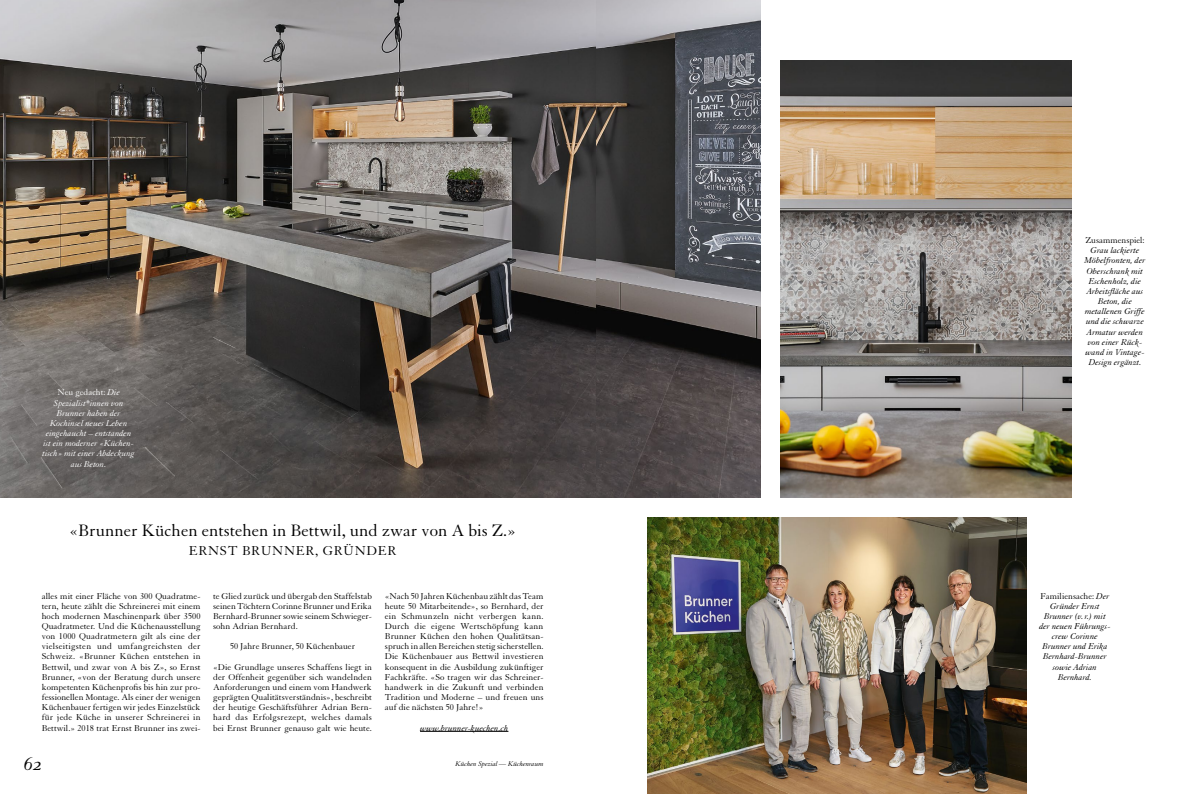
<style>
.page{position:relative;width:1191px;height:794px;background:#fff}
.page>*{position:absolute;margin:0;border:0;box-sizing:border-box;transform-origin:0 0}
.t1{font:20px "Granjon Italic Os F";color:#000}
.t2{font:18px "Granjon LT Std";color:#000}
.t3{font:14px "Granjon LT Std";letter-spacing:.05em;color:#000}
.t4{font:9.2px/10.1px "Granjon LT Std";color:#000;text-align:justify}
.t5{font:italic 9.2px/10.1px "Granjon LT Std";color:#000;text-align:center}
.t6{font:italic 9.2px/10.1px "Granjon LT Std";color:#fff;text-align:center}
.t7{font:italic 7.3px "Granjon LT Std";color:#000}
.s1{font-style:normal}
</style>
<div class="page">
<img style="left:647px;top:517px;width:379px;height:277px">
<img style="left:0;top:0;width:760px;height:497px">
<img style="left:780px;top:60px;width:291px;height:437px">
<hr style="left:420px;top:731px;width:88px;height:1px;background:#000">
<p class="t6" style="left:43px;top:388px;width:94px"><span class="s1">Neu gedacht:</span> Die<br>Spezialist*innen von<br>Brunner haben der<br>Kochinsel neues Leben eingehaucht – entstanden ist ein moderner «Küchen&shy;tisch» mit einer Abdeckung aus Beton.</p>
<h2 class="t2" style="left:69px;top:520px;width:448px">«Brunner Küchen entstehen in Bettwil, und zwar von A bis Z.»</h2>
<h3 class="t3" style="left:189px;top:543px;width:209px">ERNST BRUNNER, GRÜNDER</h3>
<p class="t4" style="left:42px;top:591px;width:160px">alles mit einer Fläche von 300 Quadratme&shy;tern, heute zählt die Schreinerei mit einem hoch modernen Maschinenpark über 3500<br>Quadratmeter. Und die Küchenausstellung von 1000 Quadratmetern gilt als eine der vielseitigsten und umfangreichsten der Schweiz. «Brunner Küchen entstehen in Bettwil, und zwar von A bis Z», so Ernst Brunner, «von der Beratung durch unsere kompetenten Küchenprofis bis hin zur pro&shy;fessionellen Montage. Als einer der wenigen Küchenbauer fertigen wir jedes Einzelstück für jede Küche in unserer Schreinerei in Bettwil.» 2018 trat Ernst Brunner ins zwei-</p>
<p class="t4" style="left:213px;top:591px;width:160px">te Glied zurück und übergab den Staffelstab seinen Töchtern Corinne Brunner und Erika Bernhard-Brunner sowie seinem Schwieger&shy;sohn Adrian Bernhard.</p>
<p class="t4" style="left:230px;top:641px;width:127px">50 Jahre Brunner, 50 Küchenbauer</p>
<p class="t4" style="left:213px;top:662px;width:160px">«Die Grundlage unseres Schaffens liegt in der Offenheit gegenüber sich wandelnden Anforderungen und einem vom Handwerk geprägten Qualitätsverständnis», beschreibt der heutige Geschäftsführer Adrian Bern&shy;hard das Erfolgsrezept, welches damals bei Ernst Brunner genauso galt wie heute.</p>
<h1 class="t1" style="left:24px;top:753px;width:19px">62</h1>
<p class="t4" style="left:385px;top:591px;width:160px">«Nach 50 Jahren Küchenbau zählt das Team heute 50 Mitarbeitende», so Bernhard, der ein Schmunzeln nicht verbergen kann.<br>Durch die eigene Wertschöpfung kann Brunner Küchen den hohen Qualitätsan&shy;spruch in allen Bereichen stetig sicherstellen.<br>Die Küchenbauer aus Bettwil investieren konsequent in die Ausbildung zukünftiger Fachkräfte. «So tragen wir das Schreiner&shy;handwerk in die Zukunft und verbinden Tradition und Moderne – und freuen uns auf die nächsten 50 Jahre!»</p>
<p class="t5" style="left:420px;top:723px;width:90px">www.brunner-kuechen.ch</p>
<p class="t7" style="left:455px;top:759px;width:89px">Küchen Spezial — Küchenraum</p>
<p class="t4" style="left:1085px;top:235px;width:61px">Zusammenspiel:</p>
<p class="t5" style="left:1084px;top:246px;width:62px">Grau lackierte<br>Möbelfronten, der<br>Oberschrank mit<br>Eschenholz, die<br>Arbeitsfläche aus<br>Beton, die metallenen Griffe und die schwarze<br>Armatur werden von einer Rück&shy;wand in Vintage-<br>Design ergänzt.</p>
<p class="t5" style="left:1039px;top:591px;width:73px"><span class="s1">Familiensache:</span> Der<br>Gründer Ernst<br>Brunner (v.r.) mit der neuen Führungs&shy;crew Corinne<br>Brunner und Erika<br>Bernhard-Brunner sowie Adrian<br>Bernhard.</p>
</div>
